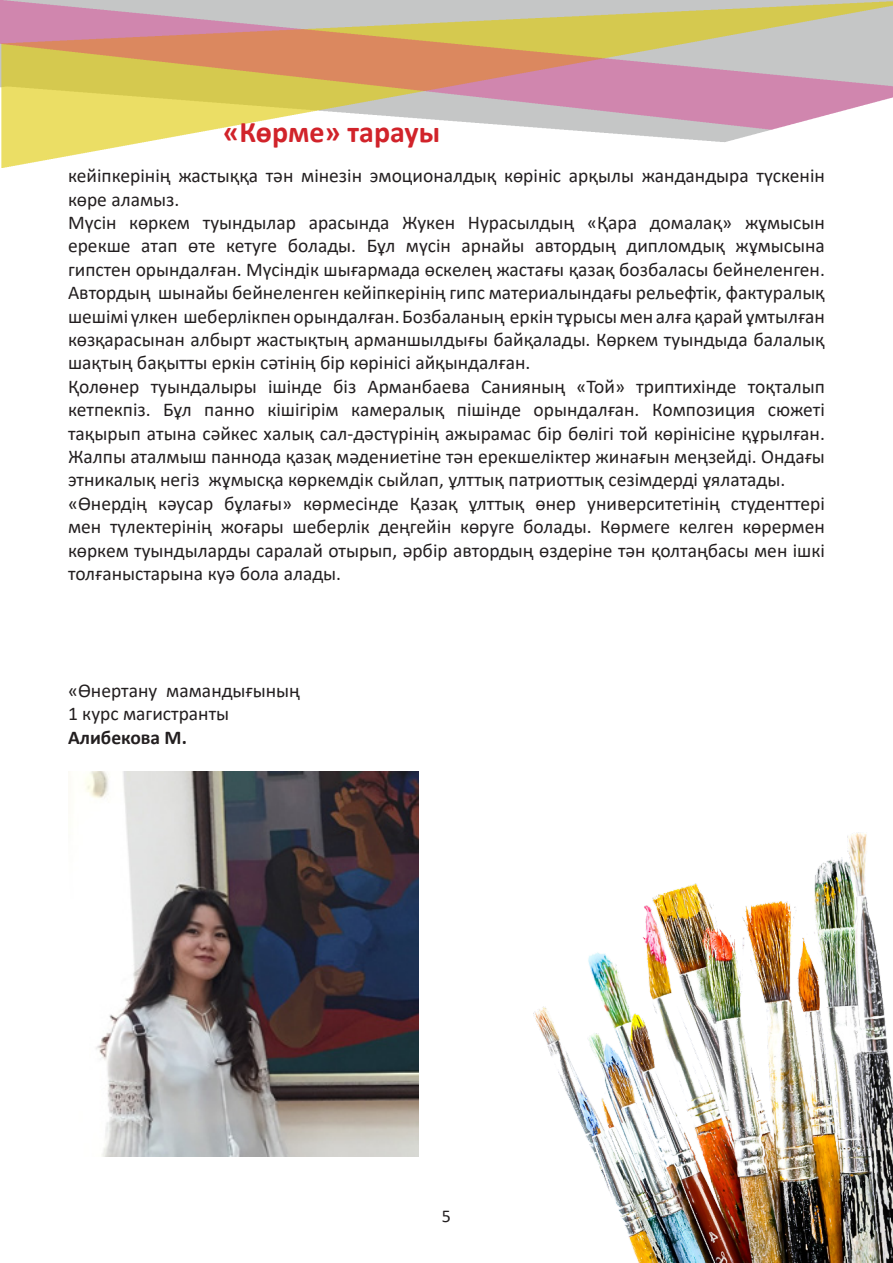
<style>
.page{position:relative;width:893px;height:1263px;background:#fff}
.page>*{position:absolute;margin:0;border:0;box-sizing:border-box;transform-origin:0 0}
.t1{font:700 30px "Calibri";color:#d1232a}
.t2{font:19.5px/23.4px "Calibri";color:#231f20;text-align:justify}
.t3{font:700 19.5px "Calibri";color:#231f20}
.t4{font:18px "Calibri";color:#231f20}
</style>
<div class="page">
<img style="left:1px;top:0;width:892px;height:168px">
<img style="left:0;top:0;width:1px;height:168px">
<img style="left:85px;top:772px;width:333px;height:385px">
<img style="left:533px;top:832px;width:360px;height:431px">
<p class="t1" style="left:223px;top:110px;width:218px">«Көрме» тарауы</p>
<p class="t2" style="left:68px;top:163px;width:758px">кейіпкерінің жастыққа тән мінезін эмоционалдық көрініс арқылы жандандыра түскенін көре аламыз.</p>
<p class="t2" style="left:68px;top:210px;width:758px">Мүсін көркем туындылар арасында Жукен Нурасылдың «Қара домалақ» жұмысын ерекше атап өте кетуге болады. Бұл мүсін арнайы автордың дипломдық жұмысына гипстен орындалған. Мүсіндік шығармада өскелең жастағы қазақ бозбаласы бейнеленген.<br>Автордың шынайы бейнеленген кейіпкерінің гипс материалындағы рельефтік, фактуралық шешімі үлкен шеберлікпен орындалған. Бозбаланың еркін тұрысы мен алға қарай ұмтылған көзқарасынан албырт жастықтың арманшылдығы байқалады. Көркем туындыда балалық шақтың бақытты еркін сәтінің бір көрінісі айқындалған.</p>
<p class="t2" style="left:68px;top:374px;width:758px">Қолөнер туындалыры ішінде біз Арманбаева Санияның «Той» триптихінде тоқталып кетпекпіз. Бұл панно кішігірім камералық пішінде орындалған. Композиция сюжеті тақырып атына сәйкес халық сал-дәстүрінің ажырамас бір бөлігі той көрінісіне құрылған.<br>Жалпы аталмыш паннода қазақ мәдениетіне тән ерекшеліктер жинағын меңзейді. Ондағы этникалық негіз жұмысқа көркемдік сыйлап, ұлттық патриоттық сезімдерді ұялатады.</p>
<p class="t2" style="left:68px;top:491px;width:758px">«Өнердің кәусар бұлағы» көрмесінде Қазақ ұлттық өнер университетінің студенттері мен түлектерінің жоғары шеберлік деңгейін көруге болады. Көрмеге келген көрермен көркем туындыларды саралай отырып, әрбір автордың өздеріне тән қолтаңбасы мен ішкі толғаныстарына куә бола алады.</p>
<p class="t2" style="left:68px;top:678px;width:234px">«Өнертану мамандығының</p>
<p class="t2" style="left:68px;top:702px;width:163px">1 курс магистранты</p>
<p class="t3" style="left:68px;top:723px;width:120px">Алибекова М.</p>
<p class="t4" style="left:442px;top:1204px;width:11px">5</p>
</div>
